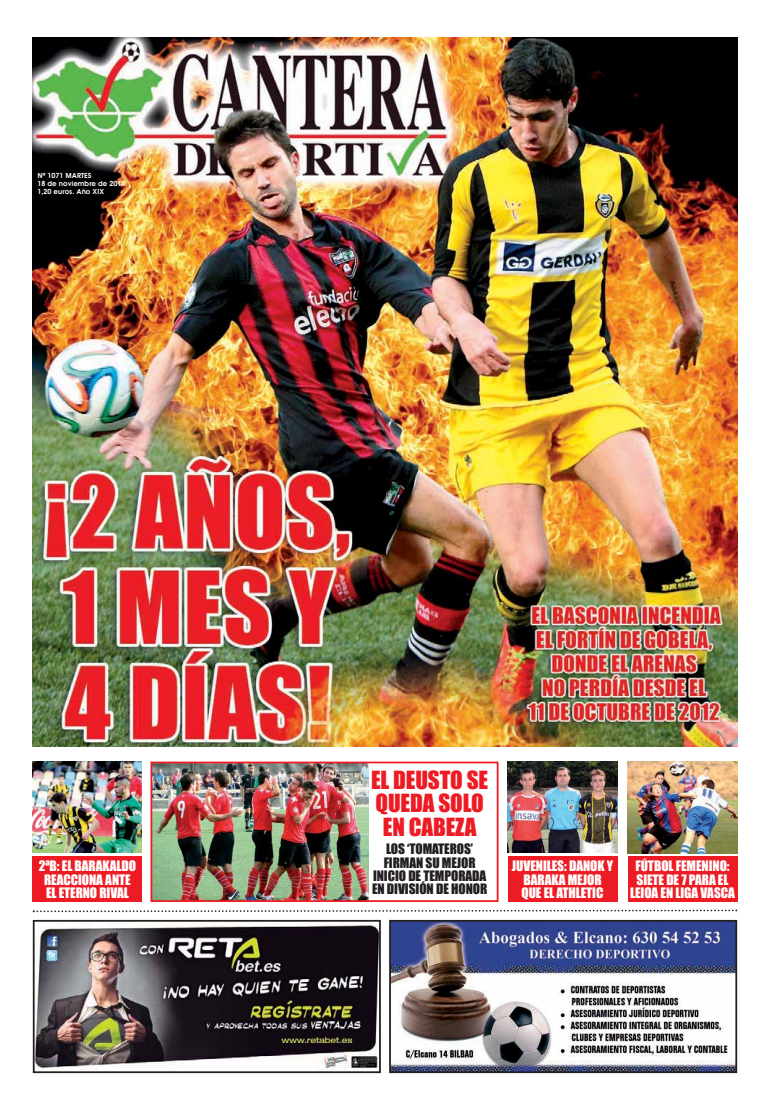
<style>
.page{position:relative;width:770px;height:1111px;background:#fff}
.page>*{position:absolute;margin:0;border:0;box-sizing:border-box;transform-origin:0 0}
.t1{font:23.1px/23.1px "Impact";letter-spacing:-.005em;color:#ed1c24;text-align:center}
.t2{font:13.4px/13.3px "Impact";letter-spacing:-.005em;color:#fff;text-align:center}
.t3{font:13.4px/13.4px "Impact";letter-spacing:-.005em;color:#231f20;text-align:center}
.t4{font:600 7.1px/8px "Avant Garde";color:#fff}
</style>
<div class="page">
<img style="left:33px;top:38px;width:704px;height:708px">
<svg style="left:32px;top:909px;width:705px;height:3px"></svg>
<img style="left:36px;top:922px;width:342px;height:147px">
<div style="left:33px;top:919px;width:348px;height:153px;border:2px solid #231f20"></div>
<img style="left:392px;top:922px;width:342px;height:147px">
<div style="left:389px;top:919px;width:348px;height:153px;border:2px solid #231f20"></div>
<img style="left:153px;top:764px;width:215px;height:134px">
<div style="left:150px;top:761px;width:348px;height:140px;border:2px solid #ed1c24"></div>
<img style="left:627px;top:761px;width:110px;height:91px">
<div style="left:627px;top:856px;width:110px;height:45px;background:#ed1c24"></div>
<img style="left:33px;top:761px;width:109px;height:91px">
<div style="left:33px;top:856px;width:109px;height:45px;background:#ed1c24"></div>
<img style="left:508px;top:761px;width:109px;height:91px">
<div style="left:508px;top:856px;width:109px;height:45px;background:#ed1c24"></div>
<p class="t4" style="left:38px;top:172px;width:89px">Nª 1071 MARTES<br>18 de noviembre de 2014<br>1,20 euros. Año XIX</p>
<h1 class="t1" style="left:371px;top:770px;width:119px">EL DEUSTO SE<br>QUEDA SOLO<br>EN CABEZA</h1>
<p class="t3" style="left:372px;top:843px;width:117px">LOS ‘TOMATEROS’<br>FIRMAN SU MEJOR<br>INICIO DE TEMPORADA<br>EN DIVISIÓN DE HONOR</p>
<p class="t2" style="left:39px;top:860px;width:99px">2ªB: EL BARAKALDO<br>REACCIONA ANTE<br>EL ETERNO RIVAL</p>
<p class="t2" style="left:512px;top:860px;width:103px">JUVENILES: DANOK Y<br>BARAKA MEJOR<br>QUE EL ATHLETIC</p>
<p class="t2" style="left:630px;top:860px;width:106px">FÚTBOL FEMENINO:<br>SIETE DE 7 PARA EL<br>LEIOA EN LIGA VASCA</p>
</div>
